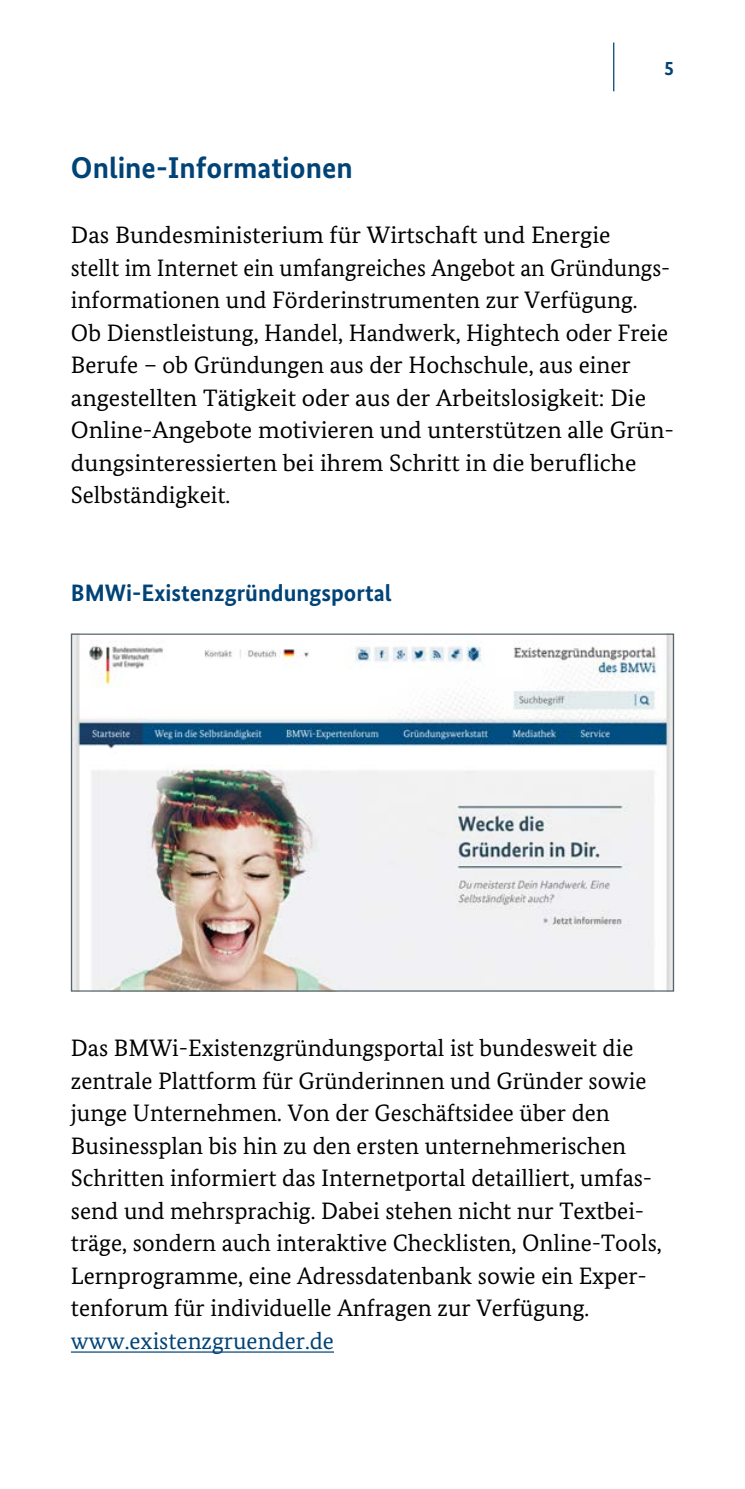
<style>
.page{position:relative;width:745px;height:1489px;background:#fff}
.page>*{position:absolute;margin:0;border:0;box-sizing:border-box;transform-origin:0 0}
.t1{font:700 30px "Bundes Sans";color:#004377}
.t2{font:23.75px/32.5px "Bundes Serif";color:#000}
.t3{font:700 23.75px "Bundes Sans";color:#004377}
.t4{font:23.75px "Bundes Serif";color:#004377}
.t5{font:700 20px "Bundes Sans";color:#004377}
</style>
<div class="page">
<hr style="left:612px;top:43px;width:2px;height:48px;background:#004377">
<hr style="left:71px;top:1351px;width:263px;height:1px;background:#004377">
<img style="left:73px;top:635px;width:598px;height:354px">
<h3 class="t1" style="left:71px;top:150px;width:283px">Online-Informationen</h3>
<p class="t5" style="left:663px;top:56px;width:11px">5</p>
<p class="t2" style="left:71px;top:219px;width:604px">Das Bundesministerium für Wirtschaft und Energie<br>stellt im Internet ein umfangreiches Angebot an Gründungs&shy;informationen und Förderinstrumenten zur Verfügung.<br>Ob Dienstleistung, Handel, Handwerk, Hightech oder Freie Berufe – ob Gründungen aus der Hochschule, aus einer angestellten Tätigkeit oder aus der Arbeitslosigkeit: Die Online-Angebote motivieren und unterstützen alle Grün&shy;dungsinteressierten bei ihrem Schritt in die berufliche Selbständigkeit.</p>
<h4 class="t3" style="left:71px;top:578px;width:322px">BMWi-Existenzgründungsportal</h4>
<p class="t2" style="left:71px;top:1031px;width:592px">Das BMWi-Existenzgründungsportal ist bundesweit die zentrale Plattform für Gründerinnen und Gründer sowie junge Unternehmen. Von der Geschäftsidee über den Businessplan bis hin zu den ersten unternehmerischen Schritten informiert das Internetportal detailliert, umfas&shy;send und mehrsprachig. Dabei stehen nicht nur Textbei&shy;träge, sondern auch interaktive Checklisten, Online-Tools, Lernprogramme, eine Adressdatenbank sowie ein Exper&shy;tenforum für individuelle Anfragen zur Verfügung.</p>
<p class="t4" style="left:71px;top:1326px;width:264px">www.existenzgruender.de</p>
</div>
